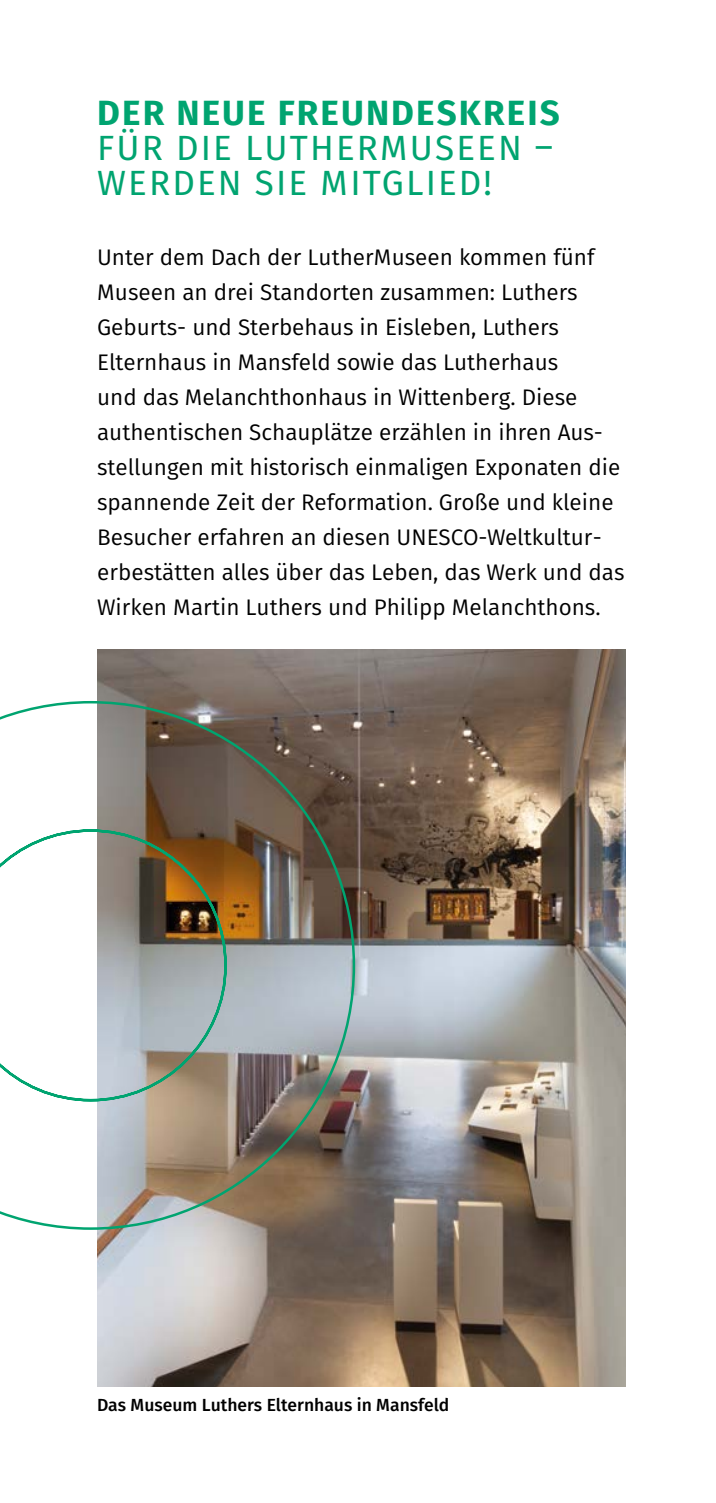
<style>
.page{position:relative;width:716px;height:1503px;background:#fff}
.page>*{position:absolute;margin:0;border:0;box-sizing:border-box;transform-origin:0 0}
.t1{font:35px/35px "Fira Sans";letter-spacing:.06em;color:#00a470}
.t2{font:700 35px "Fira Sans";letter-spacing:.06em;color:#00a470}
.t3{font:22.5px/35px "Fira Sans";color:#000}
.t4{font:500 17.5px "Fira Sans";color:#000}
</style>
<div class="page">
<img style="left:97px;top:649px;width:529px;height:736px">
<img style="left:0;top:699px;width:356px;height:532px">
<h1 class="t2" style="left:97px;top:83px;width:464px">DER NEUE FREUNDESKREIS</h1>
<h1 class="t1" style="left:97px;top:129px;width:457px">FÜR DIE LUTHERMUSEEN –<br>WERDEN SIE MITGLIED!</h1>
<p class="t3" style="left:97px;top:239px;width:529px">Unter dem Dach der LutherMuseen kommen fünf Museen an drei Standorten zusammen: Luthers Geburts- und Sterbehaus in Eisleben, Luthers Elternhaus in Mansfeld sowie das Lutherhaus<br>und das Melanchthonhaus in Wittenberg. Diese authentischen Schauplätze erzählen in ihren Aus&shy;stellungen mit historisch einmaligen Exponaten die spannende Zeit der Reformation. Große und kleine Besucher erfahren an diesen UNESCO-Weltkultur&shy;erbestätten alles über das Leben, das Werk und das Wirken Martin Luthers und Philipp Melanchthons.</p>
<p class="t4" style="left:97px;top:1390px;width:354px">Das Museum Luthers Elternhaus in Mansfeld</p>
</div>
